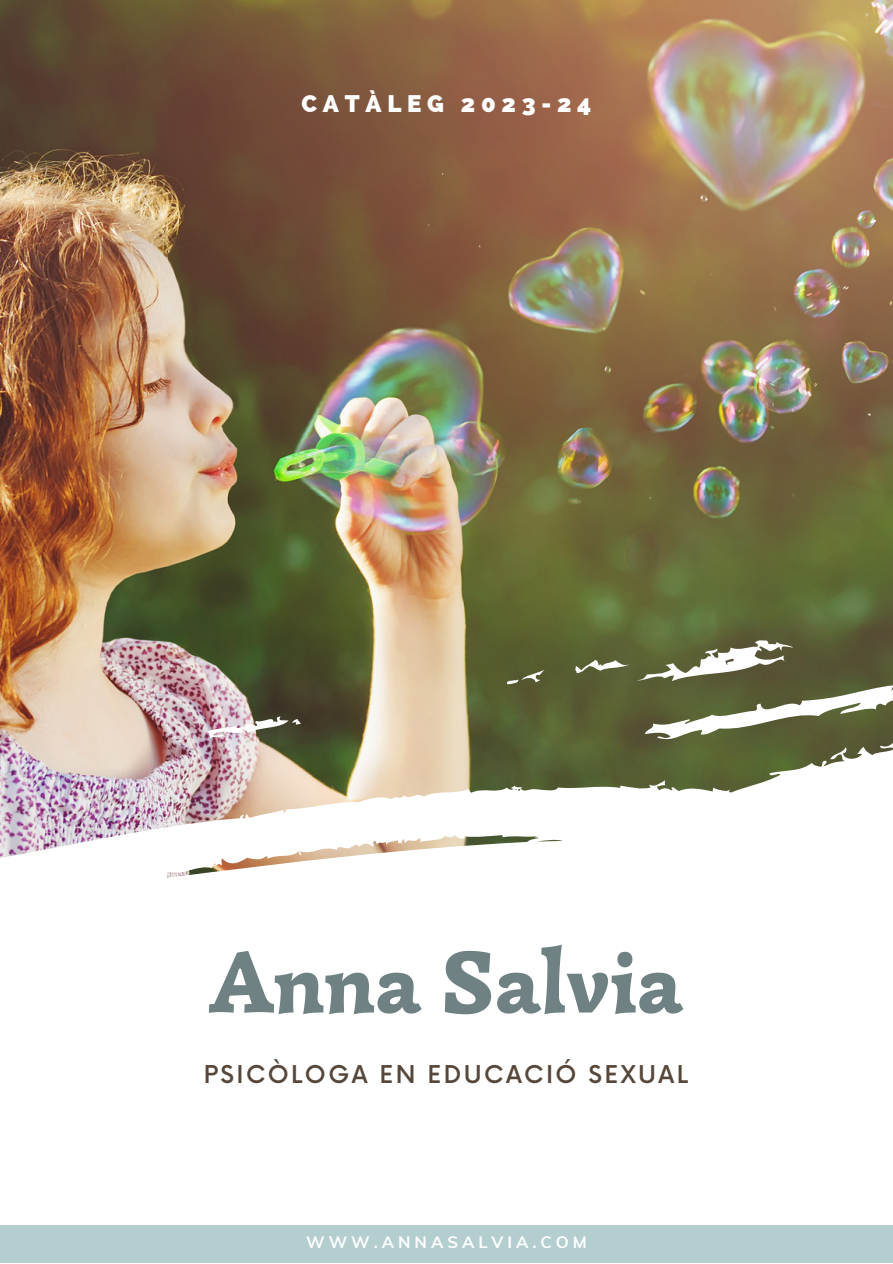
<style>
.page{position:relative;width:893px;height:1264px;background:#fff}
.page>*{position:absolute;margin:0;border:0;box-sizing:border-box;transform-origin:0 0}
.t1{font:900 88.2px "Simonetta";color:#6f8182}
.t2{font:800 24px "Raleway";letter-spacing:.24em;color:#fff}
.t3{font:500 23.85px "Now";letter-spacing:.1em;color:#56473a}
.t4{font:700 16.5px "Muli";letter-spacing:.24em;color:#fff}
</style>
<div class="page">
<img style="left:0;top:0;width:892px;height:316px">
<img style="left:0;top:316px;width:892px;height:562px">
<svg style="left:207px;top:713px;width:93px;height:27px"></svg>
<svg style="left:504px;top:669px;width:42px;height:16px"></svg>
<svg style="left:574px;top:633px;width:221px;height:57px;background:#747854"></svg>
<div style="left:0;top:1225px;width:892px;height:37px;background:#b4cecf"></div>
<p class="t2" style="left:301px;top:89px;width:291px">CATÀLEG 2023-24</p>
<h1 class="t1" style="left:210px;top:927px;width:474px">Anna Salvia</h1>
<p class="t3" style="left:204px;top:1061px;width:486px">PSICÒLOGA EN EDUCACIÓ SEXUAL</p>
<p class="t4" style="left:306px;top:1231px;width:282px">WWW.ANNASALVIA.COM</p>
</div>
